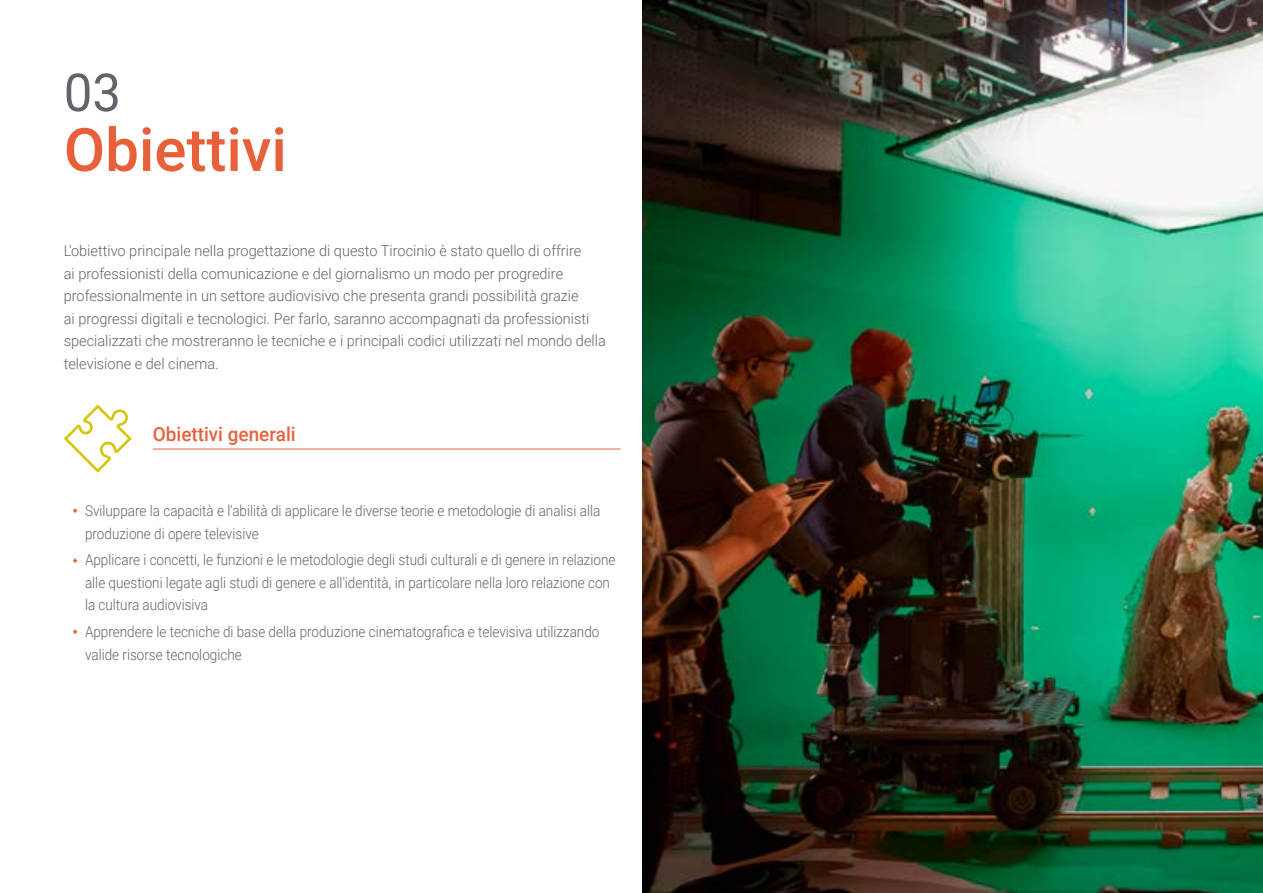
<style>
.page{position:relative;width:1263px;height:893px;background:#fff}
.page>*{position:absolute;margin:0;border:0;box-sizing:border-box;transform-origin:0 0}
.t1{font:500 60px "Roboto";color:#e7603a}
.t2{font:52.5px "Roboto";color:#61646a}
.t3{font:500 19.5px "Roboto";color:#e7623c}
.t4{font:300 15px/22.5px "Roboto";color:#61646a;scale:.9 1}
.t5{font:300 15px/22.5px "Roboto";color:#61646a}
</style>
<div class="page">
<img style="left:642px;top:0;width:621px;height:893px">
<hr style="left:153px;top:449px;width:468px;height:1px;background:#e7623c">
<svg style="left:64px;top:404px;width:68px;height:69px"></svg>
<h2 class="t2" style="left:64px;top:56px;width:59px">03</h2>
<h1 class="t1" style="left:64px;top:108px;width:224px">Obiettivi</h1>
<p class="t5" style="left:64px;top:239px;width:544px">L'obiettivo principale nella progettazione di questo Tirocinio è stato quello di offrire<br>ai professionisti della comunicazione e del giornalismo un modo per progredire professionalmente in un settore audiovisivo che presenta grandi possibilità grazie<br>ai progressi digitali e tecnologici. Per farlo, saranno accompagnati da professionisti specializzati che mostreranno le tecniche e i principali codici utilizzati nel mondo della televisione e del cinema.</p>
<h3 class="t3" style="left:153px;top:420px;width:144px">Obiettivi generali</h3>
<p class="t4" style="left:85px;top:499px;width:574px">Sviluppare la capacità e l'abilità di applicare le diverse teorie e metodologie di analisi alla produzione di opere televisive</p>
<p class="t4" style="left:85px;top:548px;width:591px">Applicare i concetti, le funzioni e le metodologie degli studi culturali e di genere in relazione alle questioni legate agli studi di genere e all'identità, in particolare nella loro relazione con la cultura audiovisiva</p>
<p class="t4" style="left:85px;top:620px;width:573px">Apprendere le tecniche di base della produzione cinematografica e televisiva utilizzando valide risorse tecnologiche</p>
</div>
